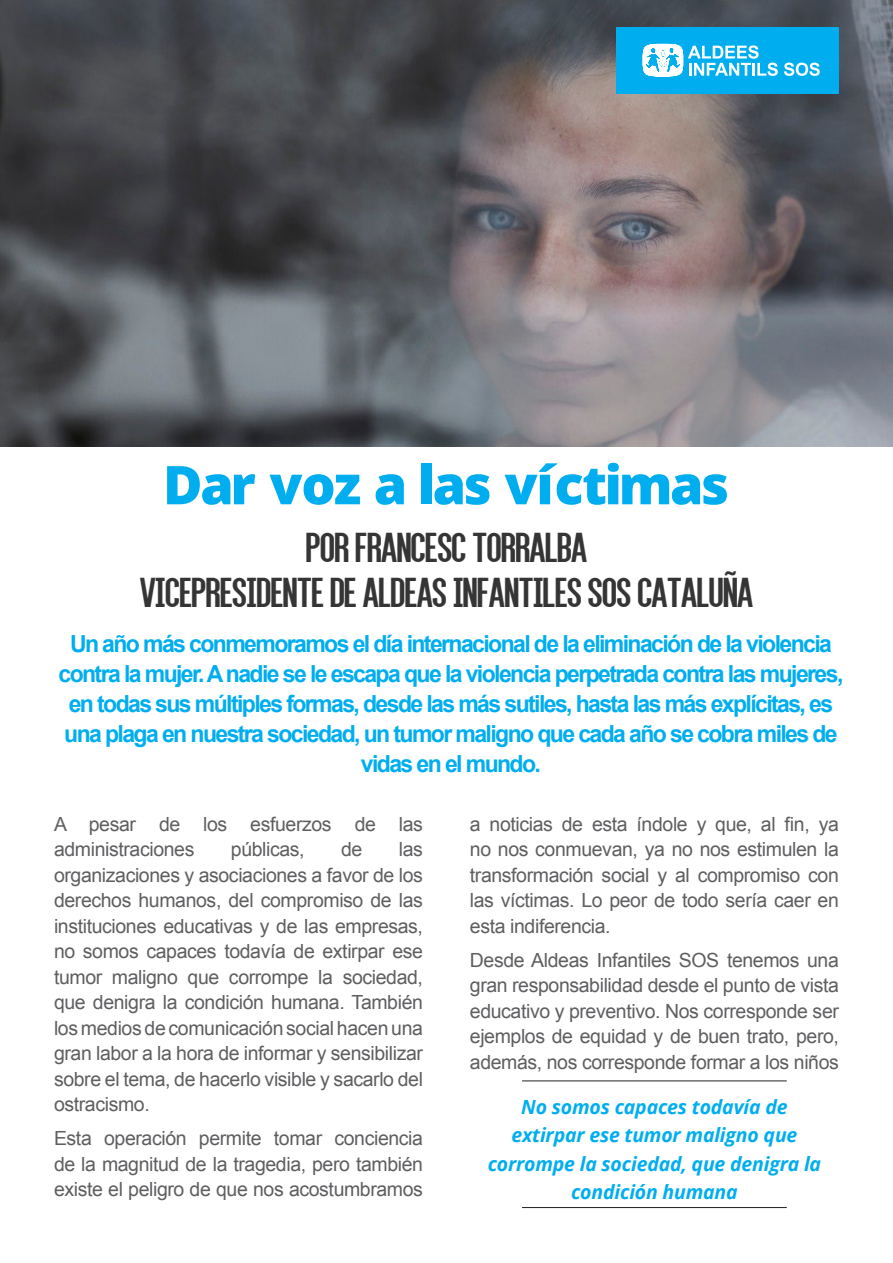
<style>
.page{position:relative;width:893px;height:1263px;background:#fff}
.page>*{position:absolute;margin:0;border:0;box-sizing:border-box;transform-origin:0 0}
.t1{font:800 53.4px "Open Sans";letter-spacing:-.045em;color:#00aeef}
.t2{font:44.55px/45px "Alegre Sans";letter-spacing:-.025em;color:#363536;text-align:center}
.t3{font:700 23.55px/30px "Arial";letter-spacing:-.07em;color:#00aeef;text-align:center}
.t4{font:19.5px/25.5px "Arial";letter-spacing:-.02em;color:#5f5f62;text-align:justify}
.t5{font:italic 700 19.5px/28.5px "Open Sans";letter-spacing:-.01em;color:#00aeef;text-align:center}
</style>
<div class="page">
<img style="left:0;top:0;width:893px;height:446px">
<hr style="left:522px;top:1080px;width:265px;height:1px;background:#231f20">
<hr style="left:522px;top:1207px;width:265px;height:1px;background:#231f20">
<div style="left:618px;top:27px;width:221px;height:67px;background:#00aeef"></div>
<svg style="left:642px;top:43px;width:136px;height:34px"></svg>
<svg style="left:784px;top:63px;width:36px;height:13px"></svg>
<p class="t1" style="left:163px;top:444px;width:568px">Dar voz a las víctimas</p>
<p class="t2" style="left:140px;top:523px;width:614px">POR FRANCESC TORRALBA<br>VICEPRESIDENTE DE ALDEAS INFANTILES SOS CATALUÑA</p>
<p class="t3" style="left:59px;top:629px;width:786px">Un año más conmemoramos el día internacional de la eliminación de la violencia contra la mujer. A nadie se le escapa que la violencia perpetrada contra las mujeres, en todas sus múltiples formas, desde las más sutiles, hasta las más explícitas, es una plaga en nuestra sociedad, un tumor maligno que cada año se cobra miles de vidas en el mundo.</p>
<p class="t4" style="left:54px;top:811px;width:371px">A pesar de los esfuerzos de las administraciones</p>
<p class="t4" style="left:231px;top:837px;width:75px">públicas,</p>
<p class="t4" style="left:341px;top:837px;width:23px">de</p>
<p class="t4" style="left:54px;top:837px;width:371px;text-indent:345px">las organizaciones y asociaciones a favor de los derechos humanos, del compromiso de las instituciones educativas y de las empresas, no somos capaces todavía de extirpar ese tumor maligno que corrompe la sociedad, que denigra la condición humana. También los medios de comunicación social hacen una gran labor a la hora de informar y sensibilizar sobre el tema, de hacerlo visible y sacarlo del ostracismo.</p>
<p class="t4" style="left:54px;top:1126px;width:371px">Esta operación permite tomar conciencia de la magnitud de la tragedia, pero también existe el peligro de que nos acostumbramos</p>
<p class="t4" style="left:470px;top:811px;width:371px">a noticias de esta índole y que, al fin, ya no nos conmuevan, ya no nos estimulen la transformación social y al compromiso con las víctimas. Lo peor de todo sería caer en esta indiferencia.</p>
<p class="t4" style="left:470px;top:947px;width:371px">Desde Aldeas Infantiles SOS tenemos una gran responsabilidad desde el punto de vista educativo y preventivo. Nos corresponde ser ejemplos de equidad y de buen trato, pero, además, nos corresponde formar a los niños</p>
<p class="t5" style="left:488px;top:1092px;width:335px">No somos capaces todavía de extirpar ese tumor maligno que corrompe la sociedad, que denigra la condición humana</p>
</div>
